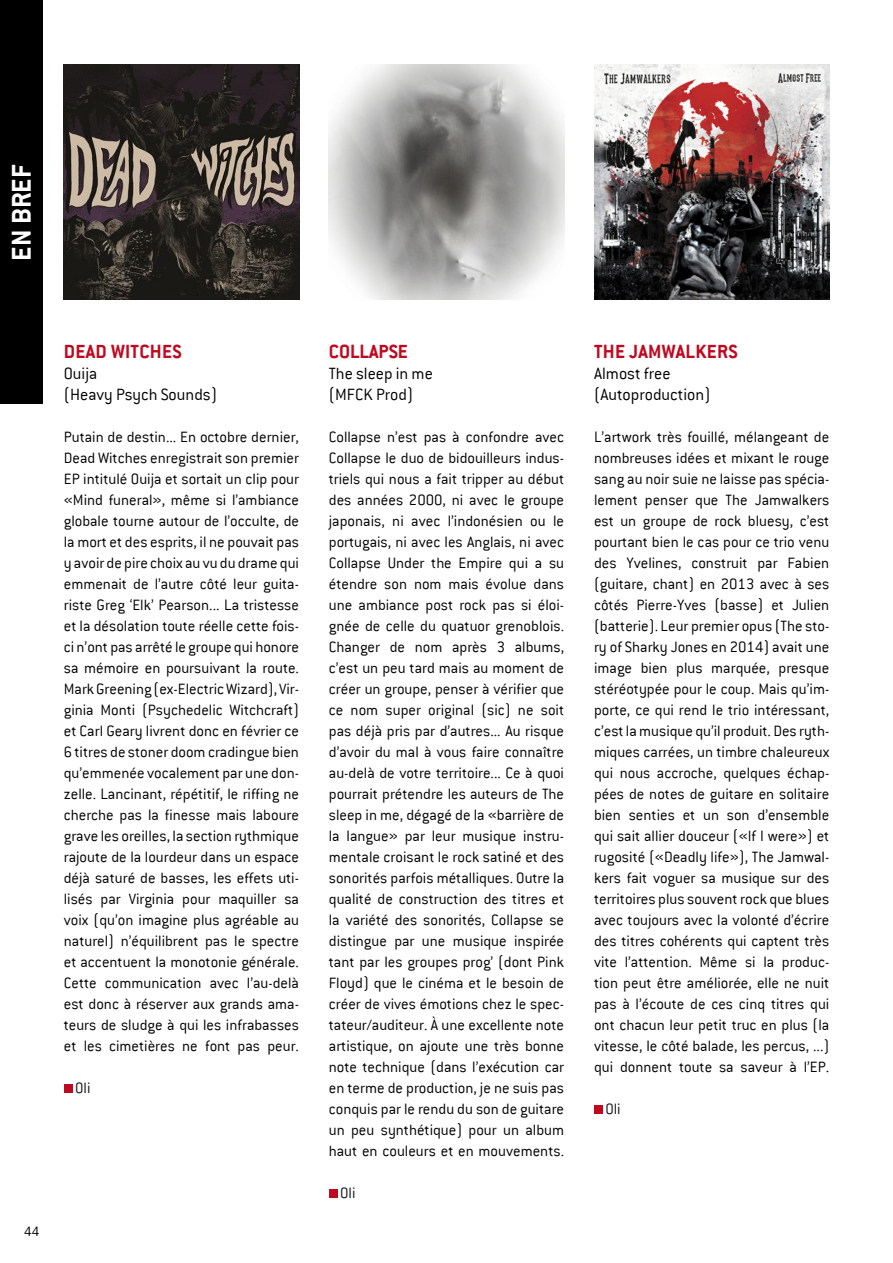
<style>
.page{position:relative;width:893px;height:1263px;background:#fff}
.page>*{position:absolute;margin:0;border:0;box-sizing:border-box;transform-origin:0 0}
.t1{font:700 30px "Conduit ITC";color:#fff}
.t2{font:700 21px "Conduit ITC";color:#c0081f}
.t3{font:300 18px/21px "Conduit ITC";color:#000}
.t4{font:300 16.5px/21px "Conduit ITC";color:#000;text-align:justify}
.t5{font:300 16.5px "Conduit ITC";color:#151516}
.t6{font:300 15px "Conduit ITC";color:#000}
</style>
<div class="page">
<div style="left:0;top:0;width:43px;height:404px;background:#000"></div>
<div style="left:594px;top:1106px;width:9px;height:8px;background:#c0081f"></div>
<img style="left:594px;top:64px;width:235px;height:235px">
<div style="left:329px;top:1190px;width:8px;height:8px;background:#c0081f"></div>
<img style="left:329px;top:64px;width:235px;height:235px">
<div style="left:64px;top:1085px;width:8px;height:8px;background:#c0081f"></div>
<img style="left:64px;top:64px;width:235px;height:235px">
<h1 class="t1" style="left:4px;top:261px;width:97px;rotate:-90deg">EN BREF</h1>
<p class="t2" style="left:64px;top:339px;width:72px">DEAD WITCHES</p>
<p class="t3" style="left:64px;top:363px;width:155px">Ouija<br>(Heavy Psych Sounds)</p>
<p class="t4" style="left:64px;top:426px;width:237px">Putain de destin... En octobre dernier, Dead Witches enregistrait son premier EP intitulé Ouija et sortait un clip pour «Mind funeral», même si l’ambiance globale tourne autour de l’occulte, de la mort et des esprits, il ne pouvait pas y avoir de pire choix au vu du drame qui emmenait de l’autre côté leur guita&shy;riste Greg ‘Elk’ Pearson... La tristesse et la désolation toute réelle cette fois&shy;ci n’ont pas arrêté le groupe qui honore sa mémoire en poursuivant la route.<br>Mark Greening (ex-Electric Wizard), Vir&shy;ginia Monti (Psychedelic Witchcraft) et Carl Geary livrent donc en février ce 6 titres de stoner doom cradingue bien qu’emmenée vocalement par une don&shy;zelle. Lancinant, répétitif, le riffing ne cherche pas la finesse mais laboure grave les oreilles, la section rythmique rajoute de la lourdeur dans un espace déjà saturé de basses, les effets uti&shy;lisés par Virginia pour maquiller sa voix (qu’on imagine plus agréable au naturel) n’équilibrent pas le spectre et accentuent la monotonie générale.<br>Cette communication avec l’au-delà est donc à réserver aux grands ama&shy;teurs de sludge à qui les infrabasses et les cimetières ne font pas peur.</p>
<p class="t5" style="left:75px;top:1079px;width:17px">Oli</p>
<p class="t6" style="left:24px;top:1223px;width:17px">44</p>
<p class="t2" style="left:329px;top:339px;width:81px">COLLAPSE</p>
<p class="t3" style="left:329px;top:363px;width:106px">The sleep in me (MFCK Prod)</p>
<p class="t4" style="left:329px;top:426px;width:237px">Collapse n’est pas à confondre avec Collapse le duo de bidouilleurs indus&shy;triels qui nous a fait tripper au début des années 2000, ni avec le groupe japonais, ni avec l’indonésien ou le portugais, ni avec les Anglais, ni avec Collapse Under the Empire qui a su étendre son nom mais évolue dans une ambiance post rock pas si éloi&shy;gnée de celle du quatuor grenoblois.<br>Changer de nom après 3 albums, c’est un peu tard mais au moment de créer un groupe, penser à vérifier que ce nom super original (sic) ne soit pas déjà pris par d’autres... Au risque d’avoir du mal à vous faire connaître au-delà de votre territoire... Ce à quoi pourrait prétendre les auteurs de The sleep in me, dégagé de la «barrière de la langue» par leur musique instru&shy;mentale croisant le rock satiné et des sonorités parfois métalliques. Outre la qualité de construction des titres et la variété des sonorités, Collapse se distingue par une musique inspirée tant par les groupes prog’ (dont Pink Floyd) que le cinéma et le besoin de créer de vives émotions chez le spec&shy;tateur/auditeur. À une excellente note artistique, on ajoute une très bonne note technique (dans l’exécution car en terme de production, je ne suis pas conquis par le rendu du son de guitare un peu synthétique) pour un album haut en couleurs et en mouvements.</p>
<p class="t5" style="left:340px;top:1184px;width:17px">Oli</p>
<p class="t2" style="left:594px;top:339px;width:57px">THE JAMWALKERS</p>
<p class="t3" style="left:594px;top:363px;width:118px">Almost free (Autoproduction)</p>
<p class="t4" style="left:594px;top:426px;width:237px">L’artwork très fouillé, mélangeant de nombreuses idées et mixant le rouge sang au noir suie ne laisse pas spécia&shy;lement penser que The Jamwalkers est un groupe de rock bluesy, c’est pourtant bien le cas pour ce trio venu des Yvelines, construit par Fabien (guitare, chant) en 2013 avec à ses côtés Pierre-Yves (basse) et Julien (batterie). Leur premier opus (The sto&shy;ry of Sharky Jones en 2014) avait une image bien plus marquée, presque stéréotypée pour le coup. Mais qu’im&shy;porte, ce qui rend le trio intéressant, c’est la musique qu’il produit. Des ryth&shy;miques carrées, un timbre chaleureux qui nous accroche, quelques échap&shy;pées de notes de guitare en solitaire bien senties et un son d’ensemble qui sait allier douceur («If I were») et rugosité («Deadly life»), The Jamwal&shy;kers fait voguer sa musique sur des territoires plus souvent rock que blues avec toujours avec la volonté d’écrire des titres cohérents qui captent très vite l’attention. Même si la produc&shy;tion peut être améliorée, elle ne nuit pas à l’écoute de ces cinq titres qui ont chacun leur petit truc en plus (la vitesse, le côté balade, les percus, ...) qui donnent toute sa saveur à l’EP.</p>
<p class="t5" style="left:605px;top:1100px;width:17px">Oli</p>
</div>
